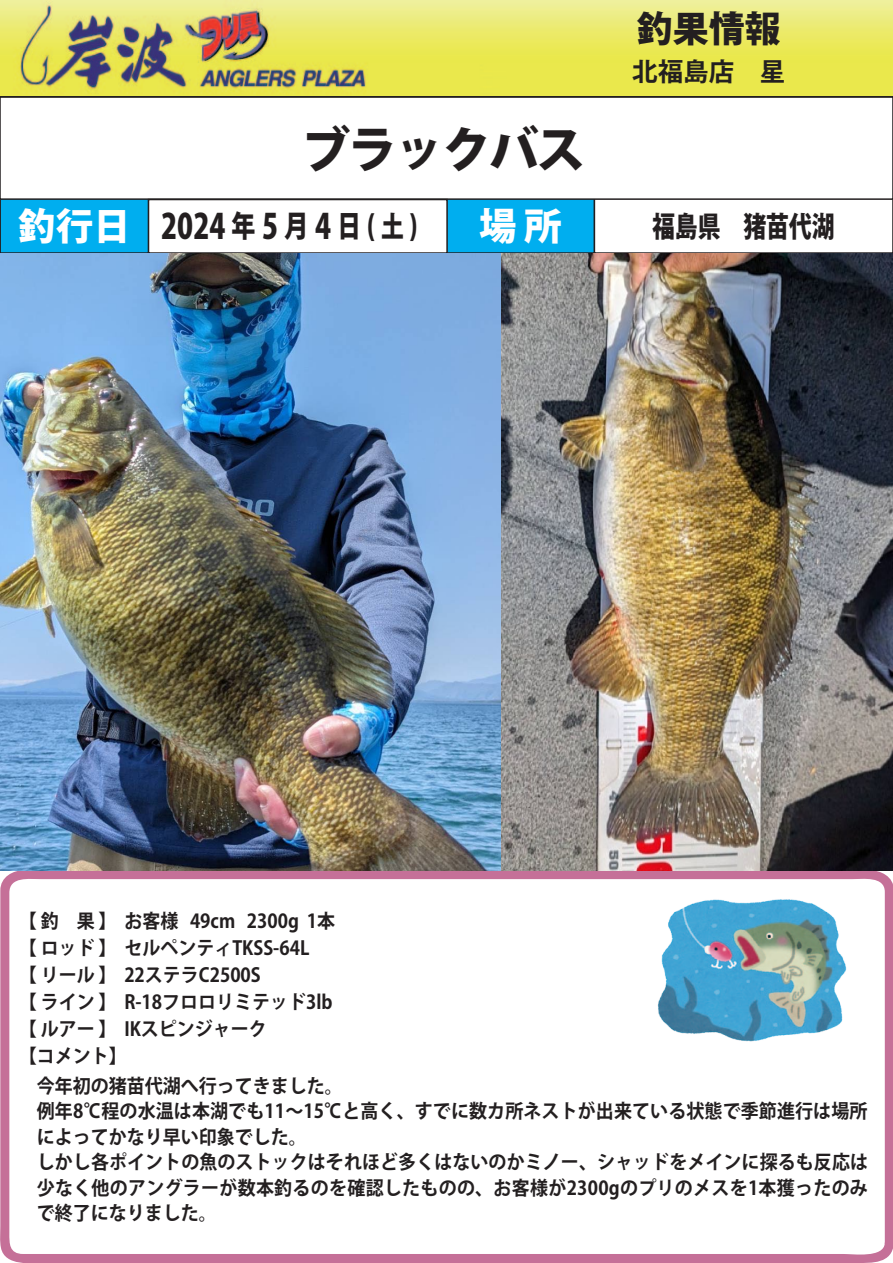
<style>
.page{position:relative;width:893px;height:1263px;background:#fff}
.page>*{position:absolute;margin:0;border:0;box-sizing:border-box;transform-origin:0 0}
.t1{font:800 49.5px "Koz Go Pro";letter-spacing:-.05em;color:#231f20}
.t2{font:800 37.5px "Koz Go Pro";color:#fff}
.t3{font:800 36px "Koz Go Pro";color:#231f20}
.t4{font:800 34.5px "Koz Go Pro";color:#231f20;scale:.8 1}
.t5{font:800 28.5px "Koz Go Pro";color:#231f20;scale:.8 1}
.t6{font:700 25.5px "Koz Go Pro";color:#231f20}
.t7{font:700 19.2px/27px "Koz Go Pro";letter-spacing:.005em;color:#231f20;scale:.94 1}
.s1{font-size:30px}
.s2{font-size:28.5px}
</style>
<div class="page">
<img style="left:0;top:0;width:893px;height:96px">
<div style="left:0;top:198px;width:149px;height:55px;background:#00aeef"></div>
<div style="left:0;top:197px;width:149px;height:57px;border:2px solid #231f20"></div>
<div style="left:445px;top:197px;width:150px;height:57px;background:#00aeef;border:2px solid #231f20"></div>
<div style="left:594px;top:197px;width:299px;height:57px;border:2px solid #231f20"></div>
<svg style="left:0;top:870px;width:893px;height:393px"></svg>
<div style="left:0;top:96px;width:893px;height:104px;background:#fff;border:2px solid #231f20"></div>
<div style="left:148px;top:199px;width:300px;height:55px;background:#fff;border:2px solid #231f20"></div>
<img style="left:656px;top:897px;width:191px;height:146px">
<img style="left:0;top:254px;width:893px;height:616px">
<h3 class="t3" style="left:637px;top:5px;width:145px">釣果情報</h3>
<h3 class="t6" style="left:632px;top:55px;width:154px">北福島店　星</h3>
<h1 class="t1" style="left:301px;top:118px;width:286px">ブラックバス</h1>
<h3 class="t4" style="left:161px;top:204px;width:322px">2024<span class="s1">年</span>5<span class="s1">月</span>4<span class="s1">日(</span><span class="s2">土</span><span class="s1">)</span></h3>
<h3 class="t5" style="left:652px;top:207px;width:230px">福島県　猪苗代湖</h3>
<h2 class="t2" style="left:18px;top:201px;width:114px">釣行日</h2>
<h2 class="t2" style="left:479px;top:201px;width:84px">場 所</h2>
<p class="t7" style="left:19px;top:909px;width:338px">【 釣　果 】 お客様 49cm 2300g 1本【 ロッド 】 セルペンティTKSS-64L<br>【 リール 】 22ステラC2500S<br>【 ライン 】 R-18フロロリミテッド3lb【 ルアー 】 IKスピンジャーク<br>【コメント】</p>
<p class="t7" style="left:37px;top:1074px;width:886px;line-height:25.5px">今年初の猪苗代湖へ行ってきました。<br>例年8℃程の水温は本湖でも11～15℃と高く、すでに数カ所ネストが出来ている状態で季節進行は場所によってかなり早い印象でした。<br>しかし各ポイントの魚のストックはそれほど多くはないのかミノー、シャッドをメインに探るも反応は少なく他のアングラーが数本釣るのを確認したものの、お客様が2300gのプリのメスを1本獲ったのみで終了になりました。</p>
</div>
